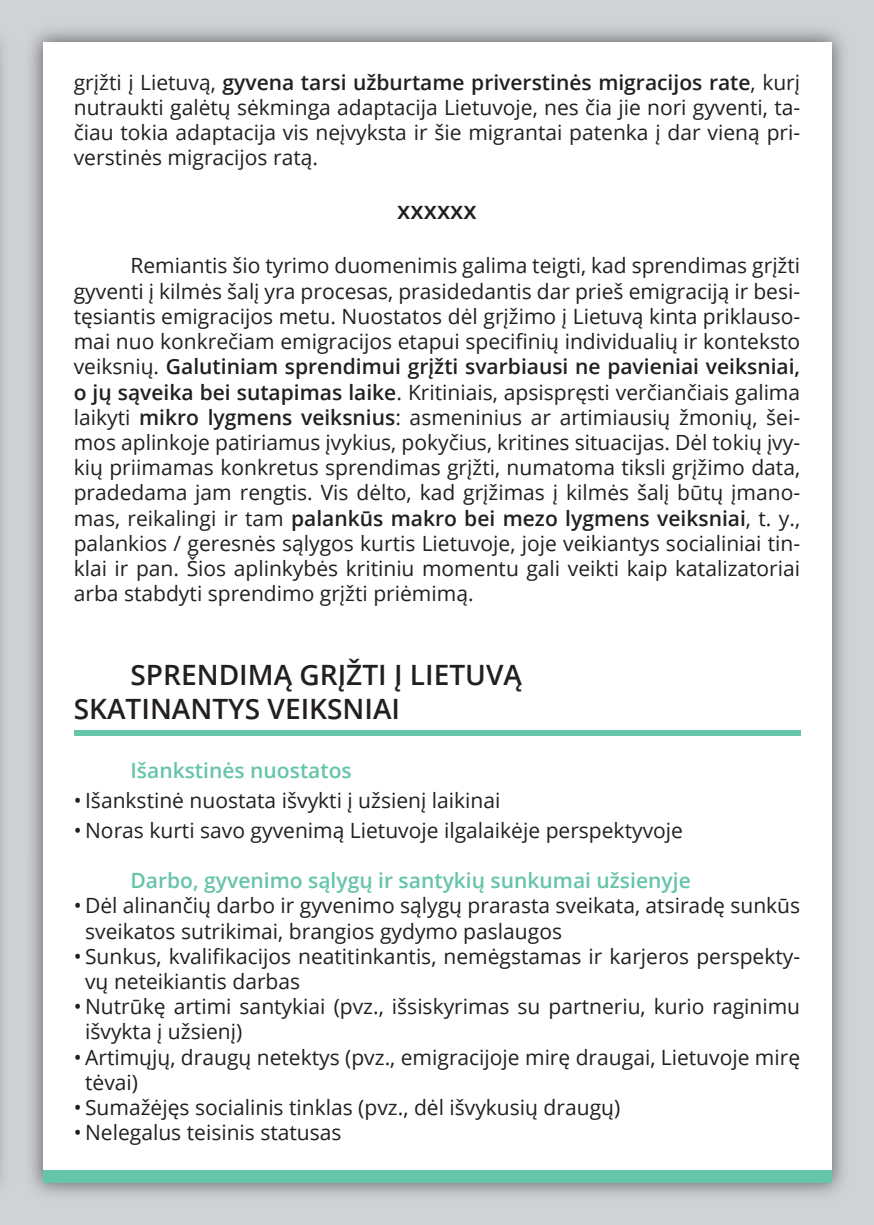
<style>
.page{position:relative;width:874px;height:1225px;background:#fff}
.page>*{position:absolute;margin:0;border:0;box-sizing:border-box;transform-origin:0 0}
.t1{font:600 28px "Open Sans";color:#231f20}
.t2{font:600 24px "Open Sans";color:#231f20}
.t3{font:21px/25.2px "Open Sans";color:#231f20}
.t4{font:600 21px "Open Sans";color:#65c4a9}
.s1{font-weight:600}
</style>
<div class="page">
<div style="left:0;top:0;width:873px;height:1225px;background:#d1d2d4"></div>
<img style="left:30px;top:29px;width:814px;height:1166px">
<div style="left:42px;top:42px;width:789px;height:1140px;background:#fff"></div>
<div style="left:42px;top:1170px;width:789px;height:12px;background:#65c4a9"></div>
<div style="left:74px;top:729px;width:726px;height:6px;background:#65c4a9"></div>
<p class="t3" style="left:74px;top:69px;width:727px;text-align:justify">grįžti į Lietuvą, <span class="s1">gyvena tarsi užburtame priverstinės migracijos rate</span>, kurį nutraukti galėtų sėkminga adaptacija Lietuvoje, nes čia jie nori gyventi, ta&shy;čiau tokia adaptacija vis neįvyksta ir šie migrantai patenka į dar vieną pri&shy;verstinės migracijos ratą.</p>
<p class="t2" style="left:397px;top:194px;width:81px">xxxxxx</p>
<p class="t3" style="left:74px;top:253px;width:727px;text-align:justify;text-indent:57px">Remiantis šio tyrimo duomenimis galima teigti, kad sprendimas grįžti gyventi į kilmės šalį yra procesas, prasidedantis dar prieš emigraciją ir besi&shy;tęsiantis emigracijos metu. Nuostatos dėl grįžimo į Lietuvą kinta priklauso&shy;mai nuo konkrečiam emigracijos etapui specifinių individualių ir konteksto veiksnių. <span class="s1">Galutiniam sprendimui grįžti svarbiausi ne pavieniai veiksniai, o jų sąveika bei sutapimas laike</span>. Kritiniais, apsispręsti verčiančiais galima laikyti <span class="s1">mikro lygmens veiksnius</span>: asmeninius ar artimiausių žmonių, šei&shy;mos aplinkoje patiriamus įvykius, pokyčius, kritines situacijas. Dėl tokių įvy&shy;kių priimamas konkretus sprendimas grįžti, numatoma tiksli grįžimo data, pradedama jam rengtis. Vis dėlto, kad grįžimas į kilmės šalį būtų įmano&shy;mas, reikalingi ir tam <span class="s1">palankūs makro bei mezo lygmens veiksniai</span>, t. y., palankios / geresnės sąlygos kurtis Lietuvoje, joje veikiantys socialiniai tin&shy;klai ir pan. Šios aplinkybės kritiniu momentu gali veikti kaip katalizatoriai arba stabdyti sprendimo grįžti priėmimą.</p>
<h1 class="t1" style="left:130px;top:656px;width:19px">SPREND</h1>
<h1 class="t1" style="left:239px;top:656px;width:77px">IMĄ GRĮŽT</h1>
<h1 class="t1" style="left:378px;top:656px;width:74px">I Į LIETUV</h1>
<h1 class="t1" style="left:503px;top:656px;width:20px">Ą</h1>
<h1 class="t1" style="left:74px;top:689px;width:18px">SKAT</h1>
<h1 class="t1" style="left:141px;top:689px;width:28px">INANTYS</h1>
<h1 class="t1" style="left:267px;top:689px;width:60px">VEIKSN</h1>
<h1 class="t1" style="left:364px;top:689px;width:37px">IAI</h1>
<p class="t4" style="left:130px;top:755px;width:223px">Išankstinės nuostatos</p>
<p class="t3" style="left:74px;top:787px;width:428px">• Išankstinė nuostata išvykti į užsienį laikinai</p>
<p class="t3" style="left:74px;top:817px;width:610px">• Noras kurti savo gyvenimą Lietuvoje ilgalaikėje perspektyvoje</p>
<p class="t4" style="left:130px;top:866px;width:561px">Darbo, gyvenimo sąlygų ir santykių sunkumai užsienyje</p>
<p class="t3" style="left:85px;top:892px;width:716px;text-indent:-11px">• Dėl alinančių darbo ir gyvenimo sąlygų prarasta sveikata, atsiradę sunkūs sveikatos sutrikimai, brangios gydymo paslaugos</p>
<p class="t3" style="left:85px;top:943px;width:716px;text-indent:-11px">• Sunkus, kvalifikacijos neatitinkantis, nemėgstamas ir karjeros perspekty&shy;vų neteikiantis darbas</p>
<p class="t3" style="left:85px;top:993px;width:716px;text-indent:-11px">• Nutrūkę artimi santykiai (pvz., išsiskyrimas su partneriu, kurio raginimu išvykta į užsienį)</p>
<p class="t3" style="left:85px;top:1043px;width:716px;text-indent:-11px">• Artimųjų, draugų netektys (pvz., emigracijoje mirę draugai, Lietuvoje mirę tėvai)</p>
<p class="t3" style="left:74px;top:1094px;width:547px">• Sumažėjęs socialinis tinklas (pvz., dėl išvykusių draugų)</p>
<p class="t3" style="left:74px;top:1119px;width:269px">• Nelegalus teisinis statusas</p>
</div>
